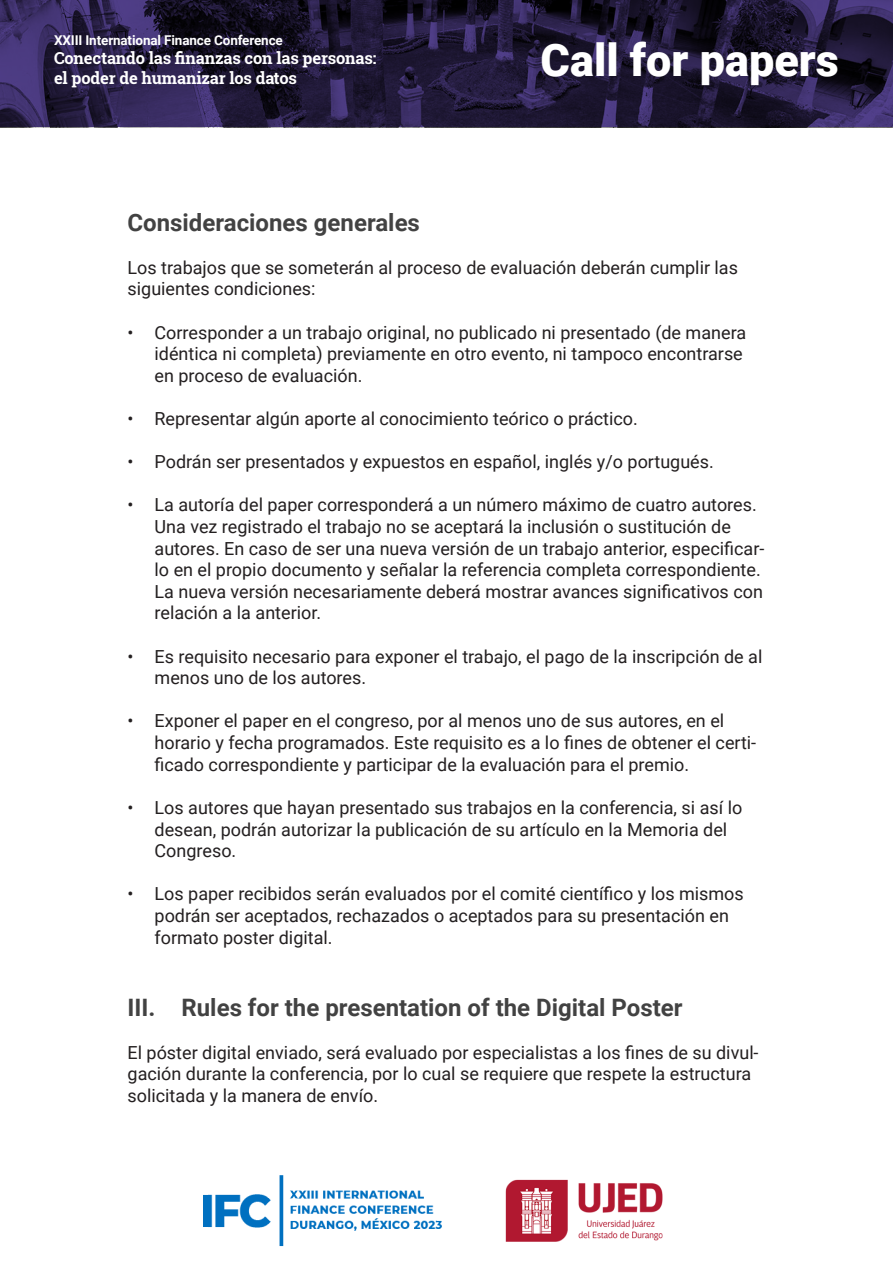
<style>
.page{position:relative;width:893px;height:1263px;background:#fff}
.page>*{position:absolute;margin:0;border:0;box-sizing:border-box;transform-origin:0 0}
.t1{font:900 45px "Roboto";color:#fff}
.t2{font:700 24px "Roboto";color:#424242}
.t3{font:18px/21.6px "Roboto";color:#231f20}
.t4{font:700 16.5px/19.8px "Roboto Slab";letter-spacing:-.01em;color:#fff}
.t5{font:700 13.5px "Roboto";letter-spacing:-.01em;color:#fff}
</style>
<div class="page">
<svg style="left:0;top:0;width:893px;height:128px;background:#231c3c"></svg>
<img style="left:505px;top:1179px;width:158px;height:63px">
<img style="left:203px;top:1175px;width:239px;height:72px">
<p class="t5" style="left:54px;top:30px;width:230px">XXIII International Finance Conference</p>
<p class="t4" style="left:54px;top:48px;width:324px">Conectando las finanzas con las personas: el poder de humanizar los datos</p>
<h1 class="t1" style="left:541px;top:29px;width:300px">Call for papers</h1>
<p class="t2" style="left:128px;top:205px;width:294px">Consideraciones generales</p>
<p class="t3" style="left:128px;top:256px;width:612px">Los trabajos que se someterán al proceso de evaluación deberán cumplir las siguientes condiciones:</p>
<p class="t3" style="left:155px;top:321px;width:593px;text-indent:-27px">• Corresponder a un trabajo original, no publicado ni presentado (de manera idéntica ni completa) previamente en otro evento, ni tampoco encontrarse en proceso de evaluación.</p>
<p class="t3" style="left:128px;top:407px;width:512px">• Representar algún aporte al conocimiento teórico o práctico.</p>
<p class="t3" style="left:128px;top:450px;width:588px">• Podrán ser presentados y expuestos en español, inglés y/o portugués.</p>
<p class="t3" style="left:155px;top:494px;width:611px;text-indent:-27px">• La autoría del paper corresponderá a un número máximo de cuatro autores.<br>Una vez registrado el trabajo no se aceptará la inclusión o sustitución de autores. En caso de ser una nueva versión de un trabajo anterior, especificar&shy;lo en el propio documento y señalar la referencia completa correspondiente.<br>La nueva versión necesariamente deberá mostrar avances significativos con relación a la anterior.</p>
<p class="t3" style="left:155px;top:645px;width:609px;text-indent:-27px">• Es requisito necesario para exponer el trabajo, el pago de la inscripción de al menos uno de los autores.</p>
<p class="t3" style="left:155px;top:710px;width:603px;text-indent:-27px">• Exponer el paper en el congreso, por al menos uno de sus autores, en el horario y fecha programados. Este requisito es a lo fines de obtener el certi&shy;ficado correspondiente y participar de la evaluación para el premio.</p>
<p class="t3" style="left:155px;top:796px;width:589px;text-indent:-27px">• Los autores que hayan presentado sus trabajos en la conferencia, si así lo desean, podrán autorizar la publicación de su artículo en la Memoria del<br>Congreso.</p>
<p class="t3" style="left:155px;top:882px;width:591px;text-indent:-27px">• Los paper recibidos serán evaluados por el comité científico y los mismos podrán ser aceptados, rechazados o aceptados para su presentación en formato poster digital.</p>
<p class="t2" style="left:128px;top:990px;width:557px">III. Rules for the presentation of the Digital Poster</p>
<p class="t3" style="left:128px;top:1041px;width:632px">El póster digital enviado, será evaluado por especialistas a los fines de su divul&shy;gación durante la conferencia, por lo cual se requiere que respete la estructura solicitada y la manera de envío.</p>
</div>
